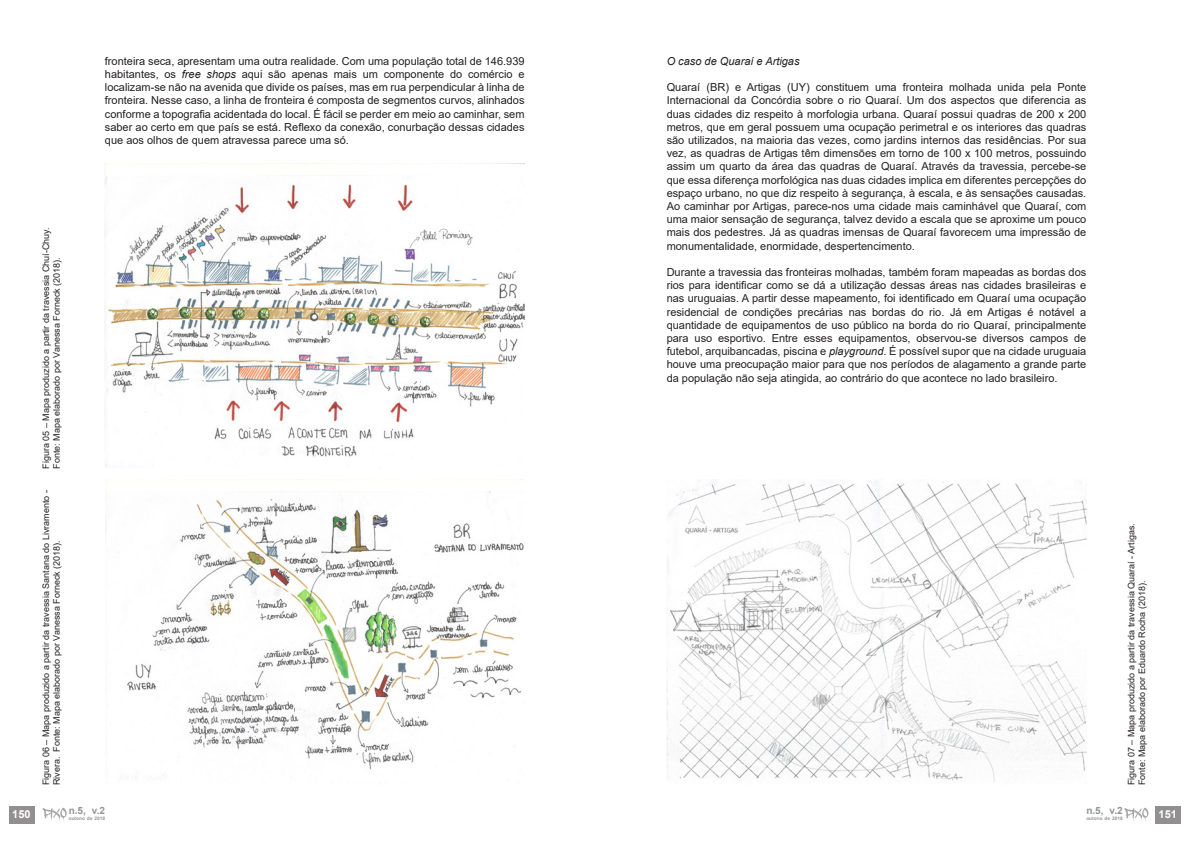
<style>
.page{position:relative;width:1191px;height:842px;background:#fff}
.page>*{position:absolute;margin:0;border:0;box-sizing:border-box;transform-origin:0 0}
.t1{font:11px/13.2px "Arial";color:#231f20;text-align:justify}
.t2{font:italic 11px "Arial";color:#231f20}
.t3{font:700 11px "Arial";color:#fff}
.t4{font:700 10px "Arial";color:#939598}
.t5{font:9px/10.8px "Arial";color:#231f20}
.t6{font:700 4.8px "Arial";color:#939598}
.s1{font-style:italic}
</style>
<div class="page">
<div style="left:1155px;top:806px;width:25px;height:17px;background:#918f8f"></div>
<svg style="left:1124px;top:808px;width:24px;height:13px"></svg>
<div style="left:9px;top:806px;width:25px;height:17px;background:#918f8f"></div>
<svg style="left:43px;top:808px;width:24px;height:13px"></svg>
<img style="left:105px;top:163px;width:419px;height:305px">
<img style="left:105px;top:479px;width:419px;height:298px">
<img style="left:666px;top:480px;width:420px;height:301px">
<p class="t3" style="left:12px;top:806px;width:20px">150</p>
<p class="t5" style="left:40px;top:469px;width:243px;rotate:-90deg">Figura 05 – Mapa produzido a partir da travessia Chuí-Chuy.</p>
<p class="t5" style="left:51px;top:469px;width:213px;rotate:-90deg">Fonte: Mapa elaborado por Vanessa Forneck (2018).</p>
<p class="t5" style="left:40px;top:785px;width:297px;rotate:-90deg">Figura 06 – Mapa produzido a partir da travessia Santana do Livramento -<br>Rivera. Fonte: Mapa elaborado por Vanessa Forneck (2018).</p>
<p class="t1" style="left:105px;top:54px;width:421px">fronteira seca, apresentam uma outra realidade. Com uma população total de 146.939 habitantes, os <span class="s1">free shops</span> aqui são apenas mais um componente do comércio e localizam-se não na avenida que divide os países, mas em rua perpendicular à linha de fronteira. Nesse caso, a linha de fronteira é composta de segmentos curvos, alinhados conforme a topografia acidentada do local. É fácil se perder em meio ao caminhar, sem saber ao certo em que país se está. Reflexo da conexão, conurbação dessas cidades que aos olhos de quem atravessa parece uma só.</p>
<p class="t2" style="left:666px;top:54px;width:134px">O caso de Quaraí e Artigas</p>
<p class="t1" style="left:666px;top:81px;width:421px">Quaraí (BR) e Artigas (UY) constituem uma fronteira molhada unida pela Ponte Internacional da Concórdia sobre o rio Quaraí. Um dos aspectos que diferencia as duas cidades diz respeito à morfologia urbana. Quaraí possui quadras de 200 x 200 metros, que em geral possuem uma ocupação perimetral e os interiores das quadras são utilizados, na maioria das vezes, como jardins internos das residências. Por sua vez, as quadras de Artigas têm dimensões em torno de 100 x 100 metros, possuindo assim um quarto da área das quadras de Quaraí. Através da travessia, percebe-se que essa diferença morfológica nas duas cidades implica em diferentes percepções do espaço urbano, no que diz respeito à segurança, à escala, e às sensações causadas.<br>Ao caminhar por Artigas, parece-nos uma cidade mais caminhável que Quaraí, com uma maior sensação de segurança, talvez devido a escala que se aproxime um pouco mais dos pedestres. Já as quadras imensas de Quaraí favorecem uma impressão de monumentalidade, enormidade, despertencimento.</p>
<p class="t1" style="left:666px;top:265px;width:421px">Durante a travessia das fronteiras molhadas, também foram mapeadas as bordas dos rios para identificar como se dá a utilização dessas áreas nas cidades brasileiras e nas uruguaias. A partir desse mapeamento, foi identificado em Quaraí uma ocupação residencial de condições precárias nas bordas do rio. Já em Artigas é notável a quantidade de equipamentos de uso público na borda do rio Quaraí, principalmente para uso esportivo. Entre esses equipamentos, observou-se diversos campos de futebol, arquibancadas, piscina e <span class="s1">playground</span>. É possível supor que na cidade uruguaia houve uma preocupação maior para que nos períodos de alagamento a grande parte da população não seja atingida, ao contrário do que acontece no lado brasileiro.</p>
<p class="t5" style="left:1125px;top:785px;width:264px;rotate:-90deg">Figura 07 – Mapa produzido a partir da travessia Quaraí - Artigas.</p>
<p class="t5" style="left:1136px;top:785px;width:206px;rotate:-90deg">Fonte: Mapa elaborado por Eduardo Rocha (2018).</p>
<p class="t4" style="left:69px;top:804px;width:38px">n.5, v.2</p>
<p class="t6" style="left:69px;top:815px;width:38px">outono de 2018</p>
<p class="t4" style="left:1086px;top:804px;width:38px">n.5, v.2</p>
<p class="t6" style="left:1086px;top:815px;width:38px">outono de 2018</p>
<p class="t3" style="left:1158px;top:806px;width:20px">151</p>
</div>
